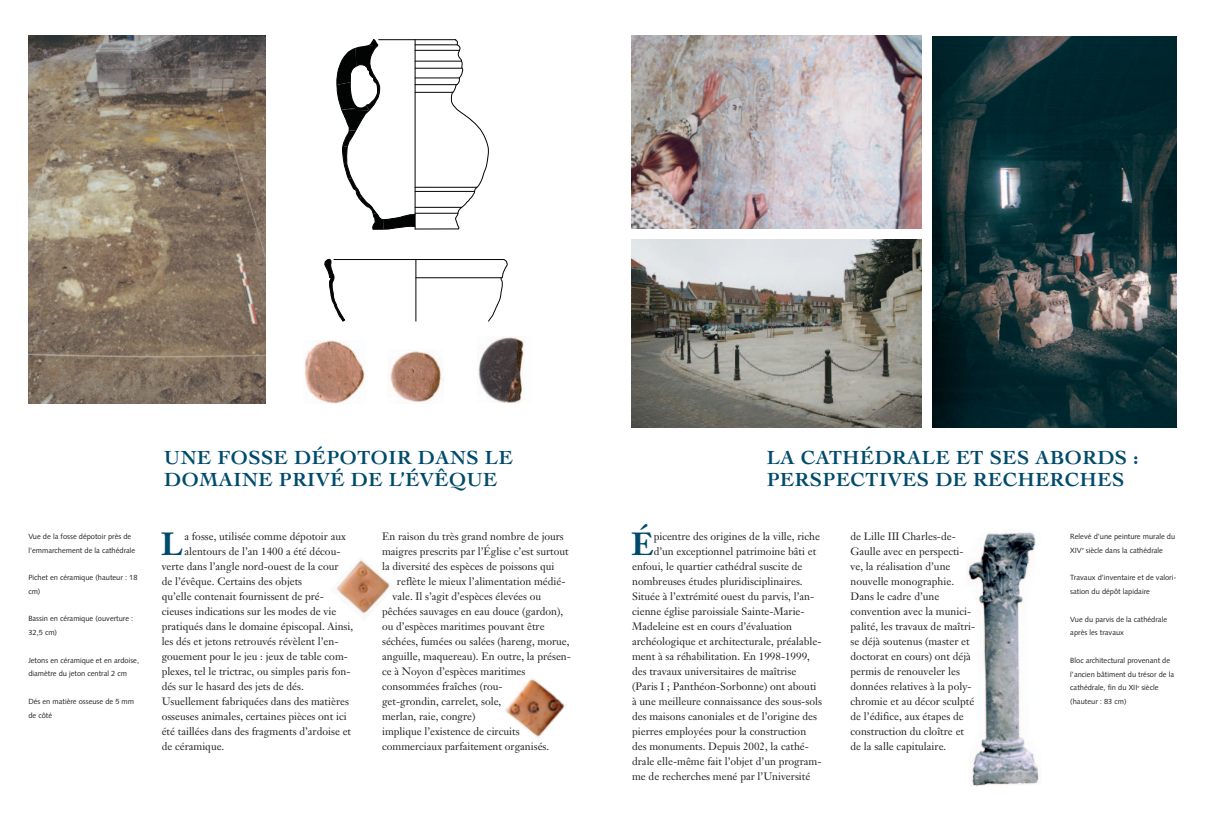
<style>
.page{position:relative;width:1205px;height:815px;background:#fff}
.page>*{position:absolute;margin:0;border:0;box-sizing:border-box;transform-origin:0 0}
.t1{font:700 31.62px "Janson Text";color:#004b6c}
.t2{font:700 20px/21.2px "Cochin";letter-spacing:.025em;color:#004b6c}
.t3{font:10.62px/15px "Janson Text";color:#231f20}
.t4{font:7.5px/13.8px "Syntax";color:#231f20}
</style>
<div class="page">
<img style="left:28px;top:36px;width:238px;height:368px">
<svg style="left:633px;top:228px;width:137px;height:200px"></svg>
<img style="left:631px;top:35px;width:290px;height:193px">
<img style="left:632px;top:240px;width:289px;height:187px">
<img style="left:932px;top:37px;width:244px;height:390px">
<hr style="left:415px;top:40px;width:1px;height:189px;background:#020404">
<hr style="left:415px;top:45px;width:42px;height:1px;background:#020404">
<hr style="left:415px;top:50px;width:44px;height:1px;background:#020404">
<hr style="left:415px;top:61px;width:46px;height:1px;background:#020404">
<hr style="left:415px;top:68px;width:47px;height:1px;background:#020404">
<hr style="left:415px;top:78px;width:44px;height:1px;background:#020404">
<hr style="left:415px;top:84px;width:42px;height:1px;background:#020404">
<hr style="left:415px;top:92px;width:38px;height:1px;background:#020404">
<hr style="left:379px;top:39px;width:76px;height:1px;background:#020404">
<hr style="left:415px;top:207px;width:47px;height:1px;background:#020404">
<svg style="left:337px;top:39px;width:78px;height:190px"></svg>
<hr style="left:415px;top:229px;width:43px;height:1px;background:#020404">
<hr style="left:415px;top:213px;width:43px;height:1px;background:#020404">
<hr style="left:415px;top:187px;width:62px;height:1px;background:#020404">
<hr style="left:415px;top:191px;width:59px;height:1px;background:#020404">
<svg style="left:451px;top:39px;width:38px;height:191px"></svg>
<svg style="left:488px;top:259px;width:19px;height:63px"></svg>
<hr style="left:334px;top:259px;width:170px;height:1px;background:#020404">
<hr style="left:416px;top:260px;width:1px;height:61px;background:#020404">
<hr style="left:416px;top:278px;width:85px;height:1px;background:#020404">
<svg style="left:325px;top:259px;width:20px;height:62px"></svg>
<img style="left:506px;top:679px;width:59px;height:58px">
<img style="left:336px;top:560px;width:54px;height:54px">
<img style="left:304px;top:341px;width:61px;height:63px">
<img style="left:390px;top:351px;width:52px;height:51px">
<img style="left:478px;top:337px;width:47px;height:65px">
<img style="left:966px;top:532px;width:73px;height:254px">
<p class="t4" style="left:28px;top:530px;width:109px">Vue de la fosse dépotoir près de l’emmarchement de la cathédrale</p>
<p class="t4" style="left:28px;top:571px;width:111px">Pichet en céramique (hauteur : 18 cm)</p>
<p class="t4" style="left:28px;top:613px;width:106px">Bassin en céramique (ouverture :<br>32,5 cm)</p>
<p class="t4" style="left:28px;top:654px;width:112px">Jetons en céramique et en ardoise, diamètre du jeton central 2 cm</p>
<p class="t4" style="left:28px;top:695px;width:107px">Dés en matière osseuse de 5 mm de côté</p>
<h2 class="t2" style="left:164px;top:449px;width:350px">UNE FOSSE DÉPOTOIR DANS LE<br>DOMAINE PRIVÉ DE L’ÉVÊQUE</h2>
<h2 class="t2" style="left:767px;top:449px;width:373px">LA CATHÉDRALE ET SES ABORDS :<br>PERSPECTIVES DE RECHERCHES</h2>
<h1 class="t1" style="left:161px;top:531px;width:23px">L</h1>
<p class="t3" style="left:184px;top:530px;width:163px">a fosse, utilisée comme dépotoir aux</p>
<p class="t3" style="left:184px;top:545px;width:158px">alentours de l’an 1400 a été décou-</p>
<p class="t3" style="left:162px;top:560px;width:178px">verte dans l’angle nord-ouest de la cour</p>
<p class="t3" style="left:162px;top:575px;width:142px">de l’évêque. Certains des objets</p>
<p class="t3" style="left:162px;top:590px;width:164px">qu’elle contenait fournissent de pré-</p>
<p class="t3" style="left:162px;top:605px;width:176px">cieuses indications sur les modes de vie</p>
<p class="t3" style="left:162px;top:620px;width:193px">pratiqués dans le domaine épiscopal. Ainsi,</p>
<p class="t3" style="left:162px;top:635px;width:178px">les dés et jetons retrouvés révèlent l’en-</p>
<p class="t3" style="left:162px;top:650px;width:188px">gouement pour le jeu : jeux de table com-</p>
<p class="t3" style="left:162px;top:665px;width:190px">plexes, tel le trictrac, ou simples paris fon-</p>
<p class="t3" style="left:162px;top:680px;width:144px">dés sur le hasard des jets de dés.</p>
<p class="t3" style="left:162px;top:695px;width:189px">Usuellement fabriquées dans des matières</p>
<p class="t3" style="left:162px;top:710px;width:187px">osseuses animales, certaines pièces ont ici</p>
<p class="t3" style="left:162px;top:725px;width:191px">été taillées dans des fragments d’ardoise et</p>
<p class="t3" style="left:162px;top:740px;width:64px">de céramique.</p>
<p class="t3" style="left:382px;top:530px;width:188px">En raison du très grand nombre de jours maigres prescrits par l’Église c’est surtout la diversité des espèces de poissons qui</p>
<p class="t3" style="left:397px;top:575px;width:170px">reflète le mieux l’alimentation médié-</p>
<p class="t3" style="left:393px;top:590px;width:150px">vale. Il s’agit d’espèces élevées ou</p>
<p class="t3" style="left:382px;top:605px;width:183px">pêchées sauvages en eau douce (gardon),</p>
<p class="t3" style="left:382px;top:620px;width:164px">ou d’espèces maritimes pouvant être</p>
<p class="t3" style="left:382px;top:635px;width:189px">séchées, fumées ou salées (hareng, morue,</p>
<p class="t3" style="left:382px;top:650px;width:190px">anguille, maquereau). En outre, la présen-</p>
<p class="t3" style="left:382px;top:665px;width:145px">ce à Noyon d’espèces maritimes</p>
<p class="t3" style="left:382px;top:680px;width:122px">consommées fraîches (rou-</p>
<p class="t3" style="left:382px;top:695px;width:121px">get-grondin, carrelet, sole,</p>
<p class="t3" style="left:382px;top:710px;width:95px">merlan, raie, congre)</p>
<p class="t3" style="left:382px;top:725px;width:139px">implique l’existence de circuits</p>
<p class="t3" style="left:382px;top:740px;width:169px">commerciaux parfaitement organisés.</p>
<h1 class="t1" style="left:631px;top:531px;width:24px">É</h1>
<p class="t3" style="left:654px;top:530px;width:168px">picentre des origines de la ville, riche</p>
<p class="t3" style="left:654px;top:545px;width:164px">d’un exceptionnel patrimoine bâti et</p>
<p class="t3" style="left:632px;top:560px;width:172px">enfoui, le quartier cathédral suscite de</p>
<p class="t3" style="left:632px;top:575px;width:172px">nombreuses études pluridisciplinaires.</p>
<p class="t3" style="left:632px;top:590px;width:184px">Située à l’extrémité ouest du parvis, l’an-</p>
<p class="t3" style="left:632px;top:605px;width:174px">cienne église paroissiale Sainte-Marie-</p>
<p class="t3" style="left:632px;top:620px;width:162px">Madeleine est en cours d’évaluation</p>
<p class="t3" style="left:632px;top:635px;width:191px">archéologique et architecturale, préalable-</p>
<p class="t3" style="left:632px;top:650px;width:179px">ment à sa réhabilitation. En 1998-1999,</p>
<p class="t3" style="left:632px;top:665px;width:166px">des travaux universitaires de maîtrise</p>
<p class="t3" style="left:632px;top:680px;width:186px">(Paris I ; Panthéon-Sorbonne) ont abouti</p>
<p class="t3" style="left:632px;top:695px;width:191px">à une meilleure connaissance des sous-sols</p>
<p class="t3" style="left:632px;top:710px;width:186px">des maisons canoniales et de l’origine des</p>
<p class="t3" style="left:632px;top:725px;width:176px">pierres employées pour la construction</p>
<p class="t3" style="left:632px;top:740px;width:178px">des monuments. Depuis 2002, la cathé-</p>
<p class="t3" style="left:632px;top:755px;width:191px">drale elle-même fait l’objet d’un program-</p>
<p class="t3" style="left:632px;top:770px;width:180px">me de recherches mené par l’Université</p>
<p class="t3" style="left:850px;top:530px;width:126px">de Lille III Charles-de-<br>Gaulle avec en perspecti&shy;ve, la réalisation d’une nouvelle monographie.<br>Dans le cadre d’une convention avec la munici&shy;palité, les travaux de maîtri&shy;se déjà soutenus (master et doctorat en cours) ont déjà permis de renouveler les données relatives à la poly&shy;chromie et au décor sculpté de l’édifice, aux étapes de construction du cloître et de la salle capitulaire.</p>
<p class="t4" style="left:1070px;top:530px;width:106px">Relevé d’une peinture murale du<br>XIV<sup>e</sup> siècle dans la cathédrale</p>
<p class="t4" style="left:1070px;top:572px;width:108px">Travaux d’inventaire et de valori&shy;sation du dépôt lapidaire</p>
<p class="t4" style="left:1070px;top:613px;width:98px">Vue du parvis de la cathédrale après les travaux</p>
<p class="t4" style="left:1070px;top:654px;width:105px">Bloc architectural provenant de l’ancien bâtiment du trésor de la cathédrale, fin du XII<sup>e</sup> siècle (hauteur : 83 cm)</p>
</div>
